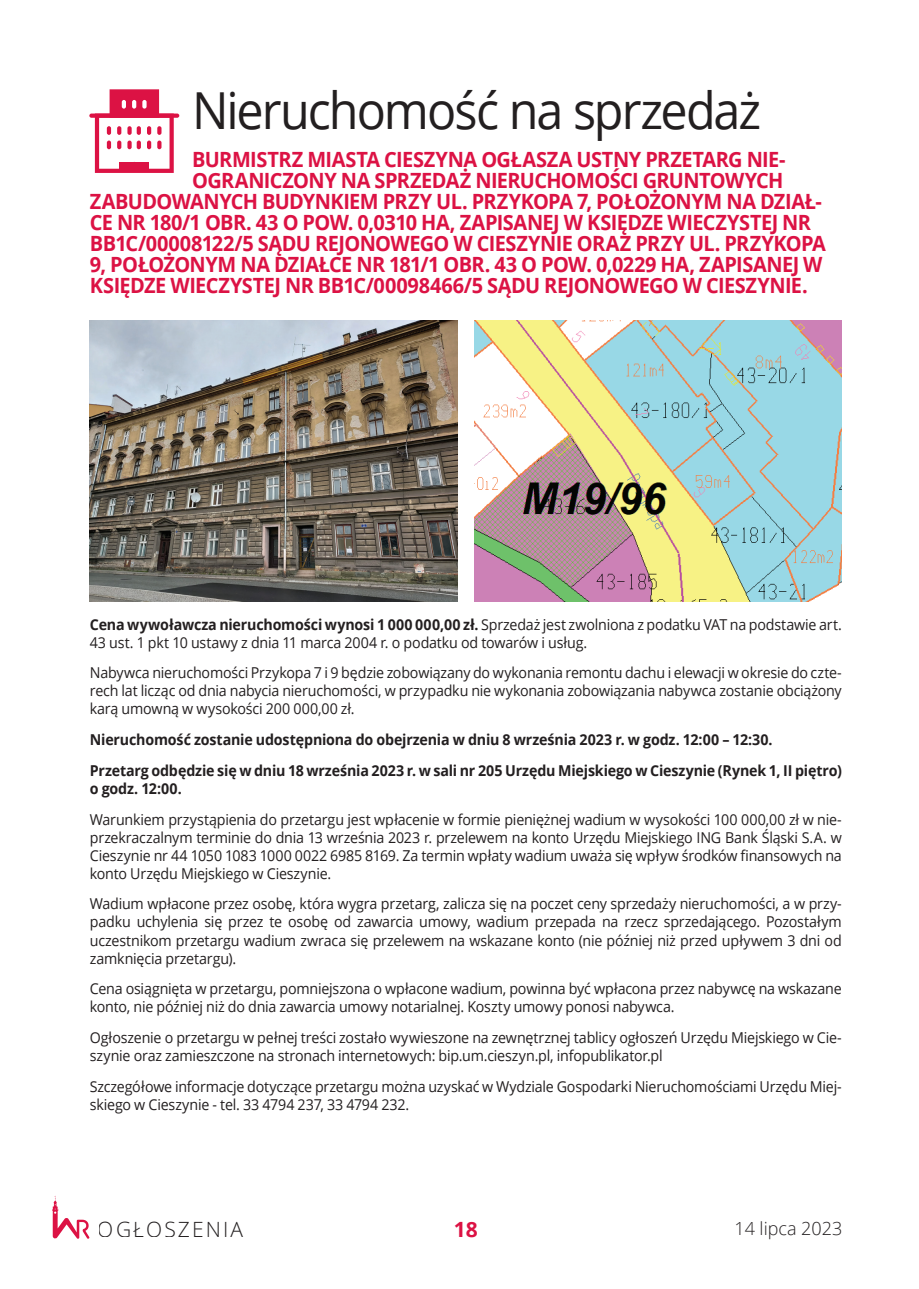
<style>
.page{position:relative;width:919px;height:1289px;background:#fff}
.page>*{position:absolute;margin:0;border:0;box-sizing:border-box;transform-origin:0 0}
.t1{font:51px "Open Sans";letter-spacing:-.04em;color:#231f20;scale:.95 1}
.t2{font:700 21px "Open Sans";letter-spacing:-.025em;color:#dc1244;scale:.95 1}
.t3{font:300 21px "Open Sans";letter-spacing:.1em;color:#231f20}
.t4{font:700 21px "Open Sans";letter-spacing:-.025em;color:#dc1244}
.t5{font:300 18px "Open Sans";color:#231f20}
.t6{font:15px/18px "Open Sans";letter-spacing:-.015em;color:#231f20;scale:.95 1}
.t7{font:700 15px/30.8px "Open Sans";letter-spacing:-.015em;color:#231f20;scale:.95 1}
.s1{font-weight:700}
</style>
<div class="page">
<svg style="left:52px;top:1196px;width:37px;height:42px"></svg>
<div style="left:89px;top:113px;width:90px;height:5px;background:#dc1244;border-radius:2px"></div>
<svg style="left:95px;top:89px;width:79px;height:84px"></svg>
<div style="left:127px;top:140px;width:5px;height:9px;background:#dc1244;border-radius:2px"></div>
<img style="left:90px;top:320px;width:367px;height:281px">
<img style="left:474px;top:320px;width:367px;height:281px">
<h1 class="t1" style="left:192px;top:75px;width:600px">N ieruchomość na sprzedaż</h1>
<h2 class="t2" style="left:192px;top:144px;width:42px">BURMIS</h2>
<h2 class="t2" style="left:267px;top:144px;width:240px">TRZ MIASTA CI ESZYNA OGŁASZA</h2>
<h2 class="t2" style="left:576px;top:144px;width:148px">USTNY PRZETARG</h2>
<h2 class="t2" style="left:746px;top:144px;width:42px">NI E-</h2>
<h2 class="t2" style="left:192px;top:165px;width:15px">OGRANICZON</h2>
<h2 class="t2" style="left:324px;top:165px;width:66px">Y NA SPRZ</h2>
<h2 class="t2" style="left:421px;top:165px;width:134px">EDAŻ NI ERUCHOMOŚCI</h2>
<h2 class="t2" style="left:642px;top:165px;width:134px">GRUNTOWYCH</h2>
<h2 class="t2" style="left:90px;top:186px;width:481px">ZABUDOWANYCH BUDYN KI EM PRZY UL. PRZYKOPA</h2>
<h2 class="t2" style="left:577px;top:186px;width:35px">7, POŁO</h2>
<h2 class="t2" style="left:649px;top:186px;width:143px">ŻONYM NA DZIAŁ</h2>
<h2 class="t2" style="left:815px;top:186px;width:8px">-</h2>
<h2 class="t2" style="left:90px;top:207px;width:137px">CE NR 180/1 OBR</h2>
<h2 class="t2" style="left:246px;top:207px;width:238px">. 43 O POW. 0,0310 HA, ZAPISAN</h2>
<h2 class="t2" style="left:542px;top:207px;width:268px">EJ W KSI ĘDZE WI ECZYSTEJ NR</h2>
<h2 class="t2" style="left:90px;top:228px;width:285px">BB1C/00008122/5 SĄDU REJONO</h2>
<h2 class="t2" style="left:390px;top:228px;width:212px">WEGO W CI ESZYNI E ORAZ</h2>
<h2 class="t2" style="left:635px;top:228px;width:173px">PRZY UL. PRZYKOPA</h2>
<h2 class="t2" style="left:90px;top:249px;width:36px">9, POŁO</h2>
<h2 class="t2" style="left:163px;top:249px;width:143px">ŻONYM NA DZIAŁC</h2>
<h2 class="t2" style="left:341px;top:249px;width:123px">E NR 181/1 OBR</h2>
<h2 class="t2" style="left:484px;top:249px;width:239px">. 43 O POW. 0,0229 HA, ZAPISAN</h2>
<h2 class="t2" style="left:782px;top:249px;width:44px">EJ W</h2>
<h2 class="t2" style="left:90px;top:270px;width:526px">KSI ĘDZE WI ECZYSTEJ NR BB1C/00098466/5 SĄDU REJONO</h2>
<h2 class="t2" style="left:619px;top:270px;width:199px">WEGO W CI ESZYNI E.</h2>
<p class="t6" style="left:90px;top:614px;width:793px"><span class="s1">CENA WYWOŁAWCZA NIERUCHOMOŚCI WYNOSI 1 000 000,00 ZŁ.</span> Sprzedaż jest zwolniona z podatku VAT na podstawie art.<br>43 ust. 1 pkt 10 ustawy z dnia 11 marca 2004 r. o podatku od towarów i usług.</p>
<p class="t6" style="left:90px;top:663px;width:793px;text-align:justify">Nabywca nieruchomości Przykopa 7 i 9 będzie zobowiązany do wykonania remontu dachu i elewacji w okresie do czte&shy;rech lat licząc od dnia nabycia nieruchomości, w przypadku nie wykonania zobowiązania nabywca zostanie obciążony karą umowną w wysokości 200 000,00 zł.</p>
<p class="t7" style="left:90px;top:724px;width:793px">NIERUCHOMOŚĆ ZOSTANIE UDOSTĘPNIONA DO OBEJRZENIA W DNIU 8 WRZEŚNIA 2023 R. W GODZ. 12:00 – 12:30.<br>PRZETARG ODBĘDZIE SIĘ W DNIU 18 WRZEŚNIA 2023 R. W SALI NR 205 U RZĘDU MIEJSKIEGO W CIESZYNIE (RYNEK 1, II PIĘTRO)</p>
<p class="t7" style="left:90px;top:772px;width:98px">O GODZ. 12:00.</p>
<p class="t6" style="left:90px;top:809px;width:793px">Warunkiem przystąpienia do przetargu jest wpłacenie w formie pieniężnej wadium w wysokości 100 000,00 zł w nie&shy;przekraczalnym terminie do dnia 13 września 2023 r. przelewem na konto Urzędu Miejskiego ING</p>
<p class="t6" style="left:90px;top:827px;width:793px;text-align:justify;text-indent:635px">Bank Śląski S.A. w Cieszynie nr 44 1050 1083 1000 0022 6985 8169. Za termin wpłaty wadium uważa się wpływ środków finansowych na konto Urzędu Miejskiego w Cieszynie.</p>
<p class="t6" style="left:90px;top:894px;width:793px;text-align:justify">Wadium wpłacone przez osobę, która wygra przetarg, zalicza się na poczet ceny sprzedaży nieruchomości, a w przy&shy;padku uchylenia się przez te osobę od zawarcia umowy, wadium przepada na rzecz sprzedającego. Pozostałym uczestnikom przetargu wadium zwraca się przelewem na wskazane konto (nie później niż przed upływem 3 dni od zamknięcia przetargu).</p>
<p class="t6" style="left:90px;top:979px;width:793px">Cena osiągnięta w przetargu, pomniejszona o wpłacone wadium, powinna być wpłacona przez nabywcę na wskazane konto, nie później niż do dnia zawarcia umowy notarialnej. Koszty umowy ponosi nabywca.</p>
<p class="t6" style="left:90px;top:1028px;width:793px">Ogłoszenie o przetargu w pełnej treści zostało wywieszone na zewnętrznej tablicy ogłoszeń Urzędu Miejskiego w Cie&shy;szynie oraz zamieszczone na stronach internetowych: bip.um.cieszyn.pl, infopublikator.pl</p>
<p class="t6" style="left:90px;top:1076px;width:793px">Szczegółowe informacje dotyczące przetargu można uzyskać w Wydziale Gospodarki N ieruchomościami Urzędu Miej&shy;skiego w Cieszynie - tel. 33 4794 237, 33 4794 232.</p>
<h2 class="t3" style="left:98px;top:1214px;width:147px">OGŁOSZENIA</h2>
<h2 class="t4" style="left:454px;top:1214px;width:25px">18</h2>
<p class="t5" style="left:734px;top:1215px;width:109px">14 LIPCA 2023</p>
</div>
